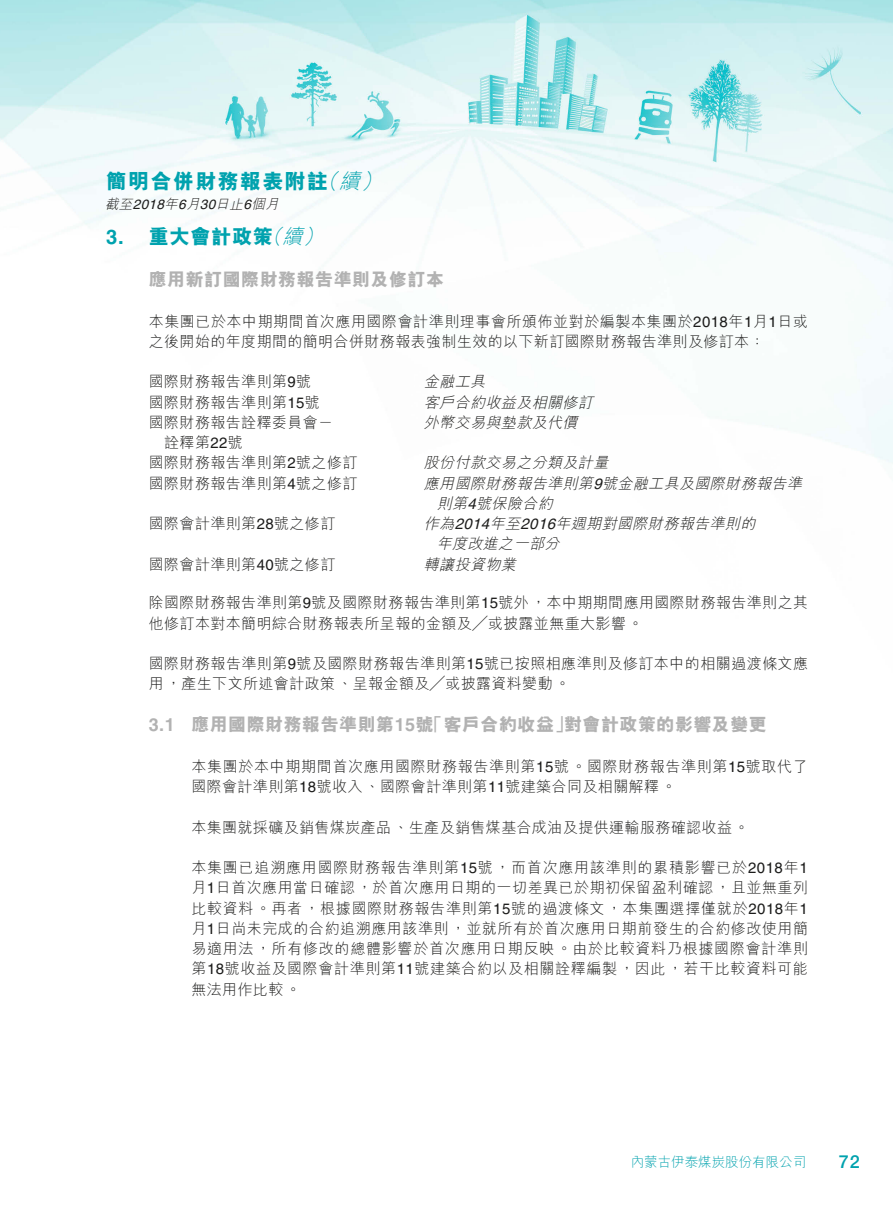
<style>
.page{position:relative;width:893px;height:1212px;background:#fff}
.page>*{position:absolute;margin:0;border:0;box-sizing:border-box;transform-origin:0 0}
.t1{font:800 21px "M Hei HK";letter-spacing:.06em;color:#00a2ae}
.t2{font:800 20.25px "M Hei HK";letter-spacing:.025em;color:#00a2ae}
.t3{font:800 18px "M Hei HK";letter-spacing:.025em;color:#b2b2b2}
.t4{font:500 18px "Helvetica Neue LT Std";color:#00a2ae}
.t5{font:300 15px/20.2px "M Hei HK";letter-spacing:.025em;color:#1c1c1b}
.t6{font:italic 300 15px/20.2px "M Hei HK";color:#1c1c1b}
.t7{font:300 15px/20.2px "M Hei HK";letter-spacing:.045em;color:#1c1c1b}
.t8{font:italic 300 13.5px "M Hei HK";color:#1c1c1b}
.t9{font:300 13.5px "M Hei HK";color:#00a2ae}
.s1{font-weight:300;font-style:italic}
.s2{font-family:"Helvetica LT Std";font-weight:400}
.s3{font-family:"Helvetica LT Std";font-weight:700}
</style>
<div class="page">
<img style="left:0;top:0;width:893px;height:464px">
<h1 class="t1" style="left:106px;top:167px;width:284px">簡明合併財務報表附註<span class="s1">（續）</span></h1>
<p class="t8" style="left:105px;top:195px;width:179px">截至<span class="s2">2018</span>年<span class="s2">6</span>月<span class="s2">30</span>日止<span class="s2">6</span>個月</p>
<h2 class="t2" style="left:106px;top:223px;width:225px"><span class="s3">3.</span> 重大會計政策<span class="s1">（續）</span></h2>
<p class="t3" style="left:149px;top:267px;width:297px">應用新訂國際財務報告準則及修訂本</p>
<p class="t5" style="left:149px;top:310px;width:661px">本集團已於本中期期間首次應用國際會計準則理事會所頒佈並對於編製本集團於<span class="s2">2018</span>年<span class="s2">1</span>月<span class="s2">1</span>日或之後開始的年度期間的簡明合併財務報表強制生效的以下新訂國際財務報告準則及修訂本：</p>
<p class="t5" style="left:149px;top:371px;width:164px">國際財務報告準則第<span class="s2">9</span>號</p>
<p class="t6" style="left:424px;top:371px;width:67px">金融工具</p>
<p class="t5" style="left:149px;top:391px;width:173px">國際財務報告準則第<span class="s2">15</span>號</p>
<p class="t6" style="left:424px;top:391px;width:175px">客戶合約收益及相關修訂</p>
<p class="t5" style="left:164px;top:412px;width:171px;text-indent:-15px">國際財務報告詮釋委員會－詮釋第<span class="s2">22</span>號</p>
<p class="t6" style="left:424px;top:412px;width:160px">外幣交易與墊款及代價</p>
<p class="t5" style="left:149px;top:452px;width:210px">國際財務報告準則第<span class="s2">2</span>號之修訂</p>
<p class="t6" style="left:424px;top:452px;width:191px">股份付款交易之分類及計量</p>
<p class="t5" style="left:149px;top:472px;width:210px">國際財務報告準則第<span class="s2">4</span>號之修訂</p>
<p class="t6" style="left:437px;top:472px;width:371px;text-indent:-13px">應用國際財務報告準則第<span class="s2">9</span>號金融工具及國際財務報告準則第<span class="s2">4</span>號保險合約</p>
<p class="t5" style="left:149px;top:513px;width:188px">國際會計準則第<span class="s2">28</span>號之修訂</p>
<p class="t6" style="left:437px;top:513px;width:325px;text-indent:-13px">作為<span class="s2">2014</span>年至<span class="s2">2016</span>年週期對國際財務報告準則的年度改進之一部分</p>
<p class="t5" style="left:149px;top:553px;width:188px">國際會計準則第<span class="s2">40</span>號之修訂</p>
<p class="t6" style="left:424px;top:553px;width:98px">轉讓投資物業</p>
<p class="t5" style="left:149px;top:592px;width:661px">除國際財務報告準則第<span class="s2">9</span>號及國際財務報告準則第<span class="s2">15</span>號外，本中期期間應用國際財務報告準則之其他修訂本對本簡明綜合財務報表所呈報的金額及╱或披露並無重大影響。</p>
<p class="t5" style="left:149px;top:653px;width:661px">國際財務報告準則第<span class="s2">9</span>號及國際財務報告準則第<span class="s2">15</span>號已按照相應準則及修訂本中的相關過渡條文應用，產生下文所述會計政策、呈報金額及╱或披露資料變動。</p>
<p class="t3" style="left:149px;top:713px;width:620px"><span class="s3">3.1</span> 應用國際財務報告準則第<span class="s3">15</span>號「客戶合約收益」對會計政策的影響及變更</p>
<p class="t7" style="left:191px;top:756px;width:618px">本集團於本中期期間首次應用國際財務報告準則第<span class="s2">15</span>號。國際財務報告準則第<span class="s2">15</span>號取代了國際會計準則第<span class="s2">18</span>號收入、國際會計準則第<span class="s2">11</span>號建築合同及相關解釋。</p>
<p class="t5" style="left:191px;top:816px;width:559px">本集團就採礦及銷售煤炭產品、生產及銷售煤基合成油及提供運輸服務確認收益。</p>
<p class="t5" style="left:191px;top:857px;width:618px;text-align:justify">本集團已追溯應用國際財務報告準則第<span class="s2">15</span>號，而首次應用該準則的累積影響已於<span class="s2">2018</span>年<span class="s2">1</span>月<span class="s2">1</span>日首次應用當日確認，於首次應用日期的一切差異已於期初保留盈利確認，且並無重列比較資料。再者，根據國際財務報告準則第<span class="s2">15</span>號的過渡條文，本集團選擇僅就於<span class="s2">2018</span>年<span class="s2">1</span>月<span class="s2">1</span>日尚未完成的合約追溯應用該準則，並就所有於首次應用日期前發生的合約修改使用簡易適用法，所有修改的總體影響於首次應用日期反映。由於比較資料乃根據國際會計準則第<span class="s2">18</span>號收益及國際會計準則第<span class="s2">11</span>號建築合約以及相關詮釋編製，因此，若干比較資料可能無法用作比較。</p>
<p class="t9" style="left:631px;top:1152px;width:177px">內蒙古伊泰煤炭股份有限公司</p>
<p class="t4" style="left:839px;top:1151px;width:23px">72</p>
</div>
